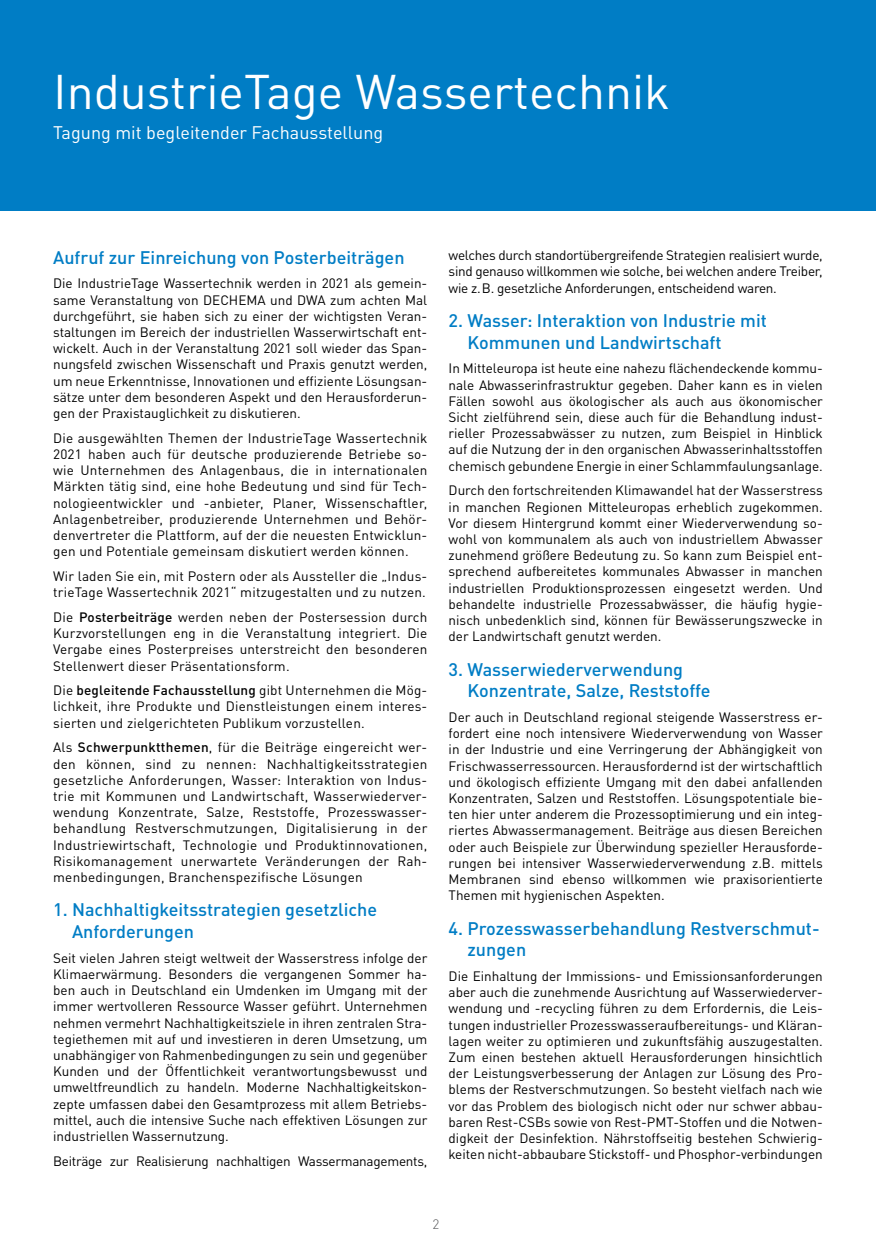
<style>
.page{position:relative;width:876px;height:1255px;background:#fff}
.page>*{position:absolute;margin:0;border:0;box-sizing:border-box;transform-origin:0 0}
.Programm{font:48px "DINOT";color:#fff}
.Ü1_blau{font:500 18px/21.6px "DINOT";color:#007dc5}
.Programm-2{font:18px "DINOT";color:#fff}
.Fließtext{font:13.5px/16.2px "DINOT";color:#000;text-align:justify}
.Fließtext-2{font:13.5px "DINOT";letter-spacing:-.02em;color:#000}
.t1{font:300 13.5px "DINOT";color:#58595b}
.s1{font-weight:500}
</style>
<div class="page">
<div style="left:0;top:0;width:876px;height:210px;background:#007dc5"></div>
<p class="Programm" style="left:53px;top:55px;width:618px">IndustrieTage Wassertechnik</p>
<p class="Programm-2" style="left:53px;top:119px;width:332px">Tagung mit begleitender Fachausstellung</p>
<p class="Ü1_blau" style="left:53px;top:245px;width:353px">Aufruf zur Einreichung von Posterbeiträgen</p>
<p class="Fließtext" style="left:53px;top:274px;width:376px">Die IndustrieTage Wassertechnik werden in 2021 als gemein&shy;same Veranstaltung von DECHEMA und DWA zum achten Mal durchgeführt, sie haben sich zu einer der wichtigsten Veran&shy;staltungen im Bereich der industriellen Wasserwirtschaft ent&shy;wickelt. Auch in der Veranstaltung 2021 soll wieder das Span&shy;nungsfeld zwischen Wissenschaft und Praxis genutzt werden, um neue Erkenntnisse, Innovationen und effiziente Lösungsan&shy;sätze unter dem besonderen Aspekt und den Herausforderun&shy;gen der Praxistauglichkeit zu diskutieren.</p>
<p class="Fließtext" style="left:53px;top:429px;width:376px">Die ausgewählten Themen der IndustrieTage Wassertechnik 2021 haben auch für deutsche produzierende Betriebe so&shy;wie Unternehmen des Anlagenbaus, die in internationalen Märkten tätig sind, eine hohe Bedeutung und sind für Tech&shy;nologieentwickler und -anbieter, Planer, Wissenschaftler, Anlagenbetreiber, produzierende Unternehmen und Behör&shy;denvertreter die Plattform, auf der die neuesten Entwicklun&shy;gen und Potentiale gemeinsam diskutiert werden können.</p>
<p class="Fließtext" style="left:53px;top:567px;width:376px">Wir laden Sie ein, mit Postern oder als Aussteller die „Indus&shy;trieTage Wassertechnik 2021“ mitzugestalten und zu nutzen.</p>
<p class="Fließtext" style="left:53px;top:608px;width:376px">Die <span class="s1">Posterbeiträge</span> werden neben der Postersession durch Kurzvorstellungen eng in die Veranstaltung integriert. Die Vergabe eines Posterpreises unterstreicht den besonderen Stellenwert dieser Präsentationsform.</p>
<p class="Fließtext" style="left:53px;top:681px;width:376px">Die <span class="s1">begleitende Fachausstellung</span> gibt Unternehmen die Mög&shy;lichkeit, ihre Produkte und Dienstleistungen einem interes&shy;sierten und zielgerichteten Publikum vorzustellen.</p>
<p class="Fließtext" style="left:53px;top:738px;width:376px">Als <span class="s1">Schwerpunktthemen</span>, für die Beiträge eingereicht wer&shy;den können, sind zu nennen: Nachhaltigkeitsstrategien gesetzliche Anforderungen, Wasser: Interaktion von Indus&shy;trie mit Kommunen und Landwirtschaft, Wasserwiederver&shy;wendung Konzentrate, Salze, Reststoffe, Prozesswasser&shy;behandlung Restverschmutzungen, Digitalisierung in der Industriewirtschaft, Technologie und Produktinnovationen, Risikomanagement unerwartete Veränderungen der Rah&shy;menbedingungen, Branchenspezifische Lösungen</p>
<p class="Ü1_blau" style="left:72px;top:897px;width:307px;text-indent:-19px">1. Nachhaltigkeitsstrategien gesetzliche<br>Anforderungen</p>
<p class="Fließtext" style="left:53px;top:948px;width:376px">Seit vielen Jahren steigt weltweit der Wasserstress infolge der Klimaerwärmung. Besonders die vergangenen Sommer ha&shy;ben auch in Deutschland ein Umdenken im Umgang mit der immer wertvolleren Ressource Wasser geführt. Unternehmen nehmen vermehrt Nachhaltigkeitsziele in ihren zentralen Stra&shy;tegiethemen mit auf und investieren in deren Umsetzung, um unabhängiger von Rahmenbedingungen zu sein und gegenüber Kunden und der Öffentlichkeit verantwortungsbewusst und umweltfreundlich zu handeln. Moderne Nachhaltigkeitskon&shy;zepte umfassen dabei den Gesamtprozess mit allem Betriebs&shy;mittel, auch die intensive Suche nach effektiven Lösungen zur industriellen Wassernutzung.</p>
<p class="Fließtext-2" style="left:53px;top:1150px;width:376px">Beiträge zur Realisierung nachhaltigen Wassermanagements,</p>
<p class="Fließtext" style="left:449px;top:246px;width:376px">welches durch standortübergreifende Strategien realisiert wurde, sind genauso willkommen wie solche, bei welchen andere Treiber, wie z.B. gesetzliche Anforderungen, entscheidend waren.</p>
<p class="Ü1_blau" style="left:468px;top:308px;width:301px;text-indent:-19px">2. Wasser: Interaktion von Industrie mit<br>Kommunen und Landwirtschaft</p>
<p class="Fließtext" style="left:449px;top:359px;width:376px">In Mitteleuropa ist heute eine nahezu flächendeckende kommu&shy;nale Abwasserinfrastruktur gegeben. Daher kann es in vielen Fällen sowohl aus ökologischer als auch aus ökonomischer Sicht zielführend sein, diese auch für die Behandlung indust&shy;rieller Prozessabwässer zu nutzen, zum Beispiel in Hinblick auf die Nutzung der in den organischen Abwasserinhaltsstoffen chemisch gebundene Energie in einer Schlammfaulungsanlage.</p>
<p class="Fließtext" style="left:449px;top:481px;width:376px">Durch den fortschreitenden Klimawandel hat der Wasserstress in manchen Regionen Mitteleuropas erheblich zugekommen.<br>Vor diesem Hintergrund kommt einer Wiederverwendung so&shy;wohl von kommunalem als auch von industriellem Abwasser zunehmend größere Bedeutung zu. So kann zum Beispiel ent&shy;sprechend aufbereitetes kommunales Abwasser in manchen industriellen Produktionsprozessen eingesetzt werden. Und behandelte industrielle Prozessabwässer, die häufig hygie&shy;nisch unbedenklich sind, können für Bewässerungszwecke in der Landwirtschaft genutzt werden.</p>
<p class="Ü1_blau" style="left:468px;top:657px;width:245px;text-indent:-19px">3. Wasserwiederverwendung<br>Konzentrate, Salze, Reststoffe</p>
<p class="Fließtext" style="left:449px;top:708px;width:376px">Der auch in Deutschland regional steigende Wasserstress er&shy;fordert eine noch intensivere Wiederverwendung von Wasser in der Industrie und eine Verringerung der Abhängigkeit von Frischwasserressourcen. Herausfordernd ist der wirtschaftlich und ökologisch effiziente Umgang mit den dabei anfallenden Konzentraten, Salzen und Reststoffen. Lösungspotentiale bie&shy;ten hier unter anderem die Prozessoptimierung und ein integ&shy;riertes Abwassermanagement. Beiträge aus diesen Bereichen oder auch Beispiele zur Überwindung spezieller Herausforde&shy;rungen bei intensiver Wasserwiederverwendung z.B. mittels Membranen sind ebenso willkommen wie praxisorientierte Themen mit hygienischen Aspekten.</p>
<p class="Ü1_blau" style="left:468px;top:916px;width:354px;text-indent:-19px">4. Prozesswasserbehandlung Restverschmut&shy;zungen</p>
<p class="Fließtext" style="left:449px;top:967px;width:376px">Die Einhaltung der Immissions- und Emissionsanforderungen aber auch die zunehmende Ausrichtung auf Wasserwiederver&shy;wendung und -recycling führen zu dem Erfordernis, die Leis&shy;tungen industrieller Prozesswasseraufbereitungs- und Kläran&shy;lagen weiter zu optimieren und zukunftsfähig auszugestalten.<br>Zum einen bestehen aktuell Herausforderungen hinsichtlich der Leistungsverbesserung der Anlagen zur Lösung des Pro&shy;blems der Restverschmutzungen. So besteht vielfach nach wie vor das Problem des biologisch nicht oder nur schwer abbau&shy;baren Rest-CSBs sowie von Rest-PMT-Stoffen und die Notwen&shy;digkeit der Desinfektion. Nährstoffseitig bestehen Schwierig&shy;keiten nicht-abbaubare Stickstoff- und Phosphor-verbindungen</p>
<p class="t1" style="left:432px;top:1213px;width:8px">2</p>
</div>
